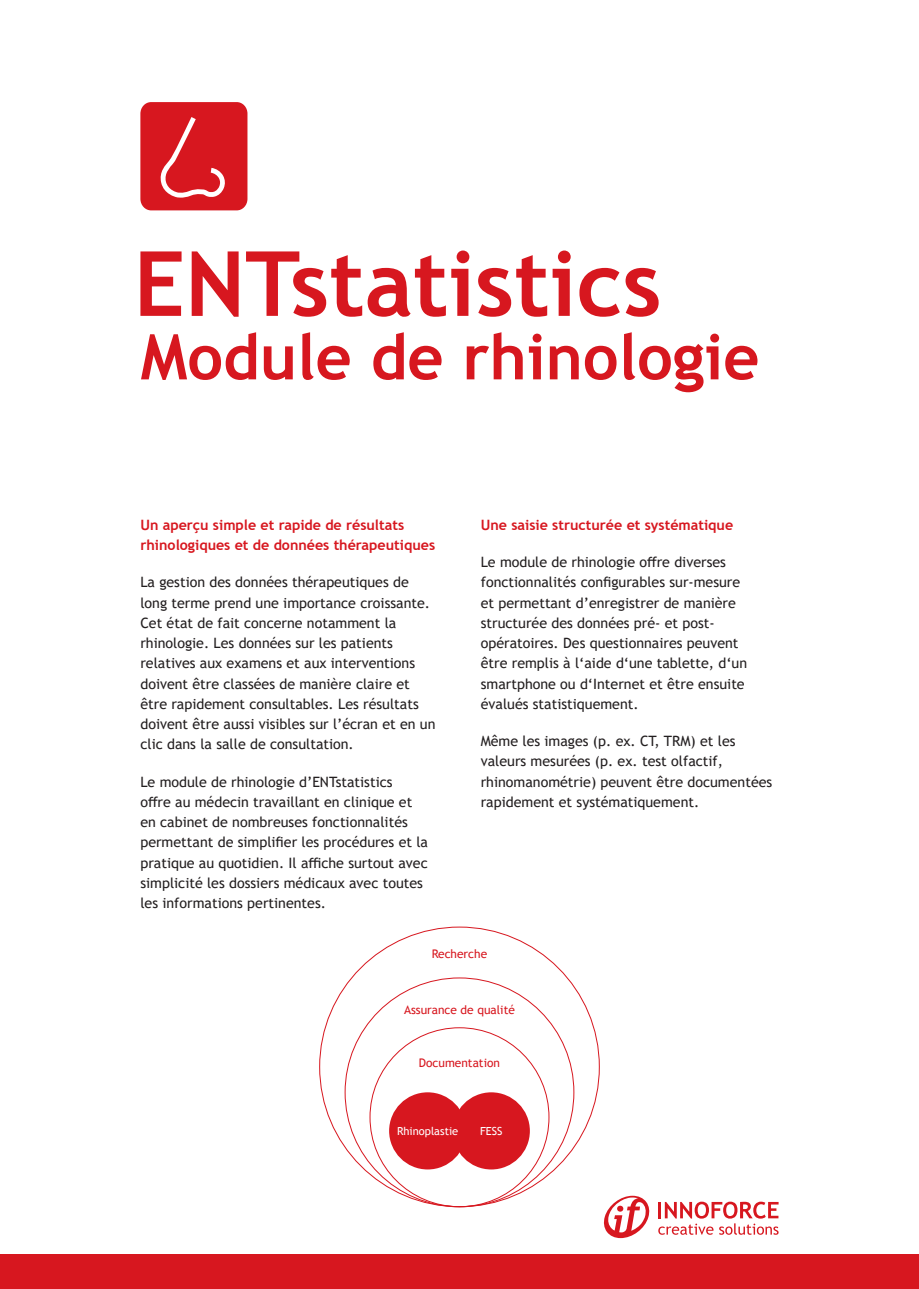
<style>
.page{position:relative;width:919px;height:1289px;background:#fff}
.page>*{position:absolute;margin:0;border:0;box-sizing:border-box;transform-origin:0 0}
.t1{font:700 90px "Trebuchet MS";color:#d7171f}
.t2{font:700 63px "Trebuchet MS";color:#d7171f}
.t3{font:14.25px/20.2px "Trebuchet MS";color:#231f20}
.t4{font:700 14.25px/20.2px "Trebuchet MS";color:#d7171f}
.t5{font:11.85px "Trebuchet MS";color:#d7171f}
.t6{font:11.1px "Trebuchet MS";color:#fff}
</style>
<div class="page">
<svg style="left:658px;top:1201px;width:120px;height:33px"></svg>
<svg style="left:603px;top:1195px;width:47px;height:42px"></svg>
<div style="left:0;top:1254px;width:918px;height:34px;background:#d7171f"></div>
<div style="left:140px;top:102px;width:107px;height:108px;background:#d7171f;border-radius:11px"></div>
<svg style="left:160px;top:117px;width:65px;height:81px"></svg>
<div style="left:389px;top:1092px;width:77px;height:77px;background:#d7171f;border-radius:50%"></div>
<div style="left:452px;top:1092px;width:78px;height:77px;background:#d7171f;border-radius:50%"></div>
<h1 class="t1" style="left:134px;top:228px;width:529px">ENTstatistics</h1>
<h2 class="t2" style="left:140px;top:317px;width:620px">Module de rhinologie</h2>
<p class="t4" style="left:140px;top:514px;width:296px">Un aperçu simple et rapide de résultats rhinologiques et de données thérapeutiques</p>
<p class="t3" style="left:140px;top:572px;width:296px">La gestion des données thérapeutiques de long terme prend une importance croissante.<br>Cet état de fait concerne notamment la rhinologie. Les données sur les patients relatives aux examens et aux interventions doivent être classées de manière claire et être rapidement consultables. Les résultats doivent être aussi visibles sur l’écran et en un clic dans la salle de consultation.</p>
<p class="t3" style="left:140px;top:771px;width:289px">Le module de rhinologie d’ENTstatistics<br>offre au médecin travaillant en clinique et en cabinet de nombreuses fonctionnalités permettant de simplifier les procédures et la pratique au quotidien. Il affiche surtout avec simplicité les dossiers médicaux avec toutes les informations pertinentes.</p>
<p class="t4" style="left:480px;top:514px;width:254px">Une saisie structurée et systématique</p>
<p class="t3" style="left:480px;top:551px;width:268px">Le module de rhinologie offre diverses fonctionnalités configurables sur-mesure et permettant d’enregistrer de manière structurée des données pré- et post&shy;opératoires. Des questionnaires peuvent être remplis à l‘aide d‘une tablette, d‘un smartphone ou d‘Internet et être ensuite évalués statistiquement.</p>
<p class="t3" style="left:480px;top:730px;width:293px">Même les images (p. ex. CT, TRM) et les valeurs mesurées (p. ex. test olfactif, rhinomanométrie) peuvent être documentées rapidement et systématiquement.</p>
<p class="t5" style="left:432px;top:947px;width:57px">Recherche</p>
<p class="t5" style="left:404px;top:1002px;width:112px">Assurance de qualité</p>
<p class="t5" style="left:419px;top:1055px;width:82px">Documentation</p>
<p class="t6" style="left:397px;top:1124px;width:63px">Rhinoplastie</p>
<p class="t6" style="left:480px;top:1124px;width:24px">FESS</p>
</div>
